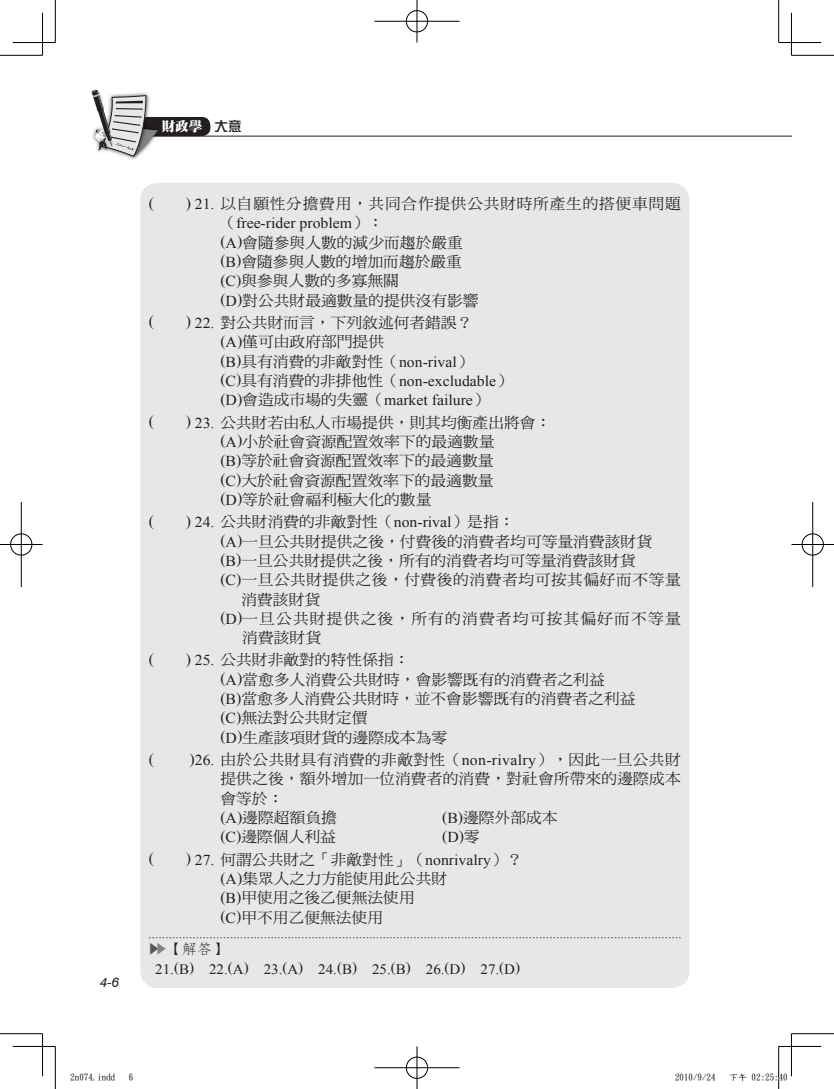
<style>
.page{position:relative;width:834px;height:1089px;background:#fff}
.page>*{position:absolute;margin:0;border:0;box-sizing:border-box;transform-origin:0 0}
.t1{font:15.15px/19.4px "DF Ming Std W5";color:#231f20;scale:1.04 1}
.t2{font:15.15px/19.4px "Times New Roman";color:#231f20;scale:1.04 1}
.t3{font:15.15px "DF Ming Std W5";letter-spacing:.045em;color:#231f20;scale:1.04 1}
.t4{font:15.15px "DF Ming Std W5";letter-spacing:.035em;color:#231f20;scale:1.04 1}
.t5{font:15.15px "DF Ming Std W5";letter-spacing:.075em;color:#231f20;scale:1.04 1}
.t6{font:14.4px "Times New Roman";color:#231f20;scale:1.04 1}
.t7{font:14.4px "DF Fang Song Std W4";color:#231f20;scale:1.04 1}
.t8{font:13.5px "DF Ming Std W12";color:#fff}
.t9{font:italic 13.5px "Swiss 721 BT";color:#231f20}
.t10{font:10.8px "DF Kai Shu Std W5";color:#57585a;scale:1.25 1}
.t11{font:10.8px "DF Kai Shu Std W5";color:#808285;scale:1.25 1}
.t12{font:9px "DF Kai Shu SB Estd BF";color:#000}
.s1{font-family:"DF Zong Yi Std W5";color:#231f20}
.s2{font-family:"Times New Roman"}
.s3{font-family:"DF Ming Std W5"}
</style>
<div class="page">
<hr style="left:140px;top:136px;width:651px;height:1px;background:#231f20">
<div style="left:139px;top:117px;width:71px;height:19px;background:#231f20;border-radius:9px"></div>
<svg style="left:92px;top:90px;width:66px;height:68px"></svg>
<div style="left:140px;top:183px;width:549px;height:805px;background:#e6e7e9;border-radius:17px"></div>
<svg style="left:149px;top:937px;width:531px;height:1px"></svg>
<hr style="left:0;top:55px;width:43px;height:1px;background:#000">
<hr style="left:791px;top:55px;width:42px;height:1px;background:#000">
<hr style="left:0;top:1033px;width:43px;height:1px;background:#000">
<hr style="left:791px;top:1033px;width:42px;height:1px;background:#000">
<hr style="left:55px;top:0;width:1px;height:43px;background:#000">
<hr style="left:55px;top:1046px;width:1px;height:43px;background:#000">
<hr style="left:778px;top:0;width:1px;height:43px;background:#000">
<hr style="left:778px;top:1046px;width:1px;height:43px;background:#000">
<hr style="left:13px;top:42px;width:42px;height:1px;background:#000">
<hr style="left:778px;top:42px;width:43px;height:1px;background:#000">
<hr style="left:13px;top:1046px;width:42px;height:1px;background:#000">
<hr style="left:778px;top:1046px;width:43px;height:1px;background:#000">
<hr style="left:42px;top:13px;width:1px;height:42px;background:#000">
<hr style="left:42px;top:1033px;width:1px;height:43px;background:#000">
<hr style="left:791px;top:13px;width:1px;height:42px;background:#000">
<hr style="left:791px;top:1033px;width:1px;height:43px;background:#000">
<div style="left:405px;top:10px;width:23px;height:23px;border:2px solid #fff;border-radius:50%"></div>
<hr style="left:374px;top:20px;width:85px;height:2px;background:#fff">
<hr style="left:416px;top:0;width:2px;height:43px;background:#fff">
<div style="left:406px;top:10px;width:22px;height:22px;border:1px solid #000;border-radius:50%"></div>
<hr style="left:374px;top:21px;width:85px;height:1px;background:#000">
<hr style="left:416px;top:0;width:1px;height:43px;background:#000">
<div style="left:405px;top:1056px;width:23px;height:23px;border:2px solid #fff;border-radius:50%"></div>
<hr style="left:374px;top:1066px;width:85px;height:2px;background:#fff">
<hr style="left:416px;top:1046px;width:2px;height:43px;background:#fff">
<div style="left:406px;top:1056px;width:22px;height:22px;border:1px solid #000;border-radius:50%"></div>
<hr style="left:374px;top:1067px;width:85px;height:1px;background:#000">
<hr style="left:416px;top:1046px;width:1px;height:43px;background:#000">
<div style="left:10px;top:533px;width:23px;height:23px;border:2px solid #fff;border-radius:50%"></div>
<hr style="left:0;top:543px;width:43px;height:2px;background:#fff">
<hr style="left:20px;top:502px;width:2px;height:85px;background:#fff">
<div style="left:10px;top:533px;width:22px;height:22px;border:1px solid #000;border-radius:50%"></div>
<hr style="left:0;top:544px;width:43px;height:1px;background:#000">
<hr style="left:21px;top:502px;width:1px;height:85px;background:#000">
<div style="left:801px;top:533px;width:23px;height:23px;border:2px solid #fff;border-radius:50%"></div>
<hr style="left:791px;top:543px;width:42px;height:2px;background:#fff">
<hr style="left:811px;top:502px;width:2px;height:85px;background:#fff">
<div style="left:801px;top:533px;width:22px;height:22px;border:1px solid #000;border-radius:50%"></div>
<hr style="left:791px;top:544px;width:42px;height:1px;background:#000">
<hr style="left:812px;top:502px;width:1px;height:85px;background:#000">
<svg style="left:778px;top:1070px;width:2px;height:16px"></svg>
<p class="t8" style="left:162px;top:119px;width:81px">財政學 <span class="s1">大意</span></p>
<p class="t2" style="left:149px;top:192px;width:7px">(</p>
<p class="t3" style="left:186px;top:195px;width:477px"><span class="s2">) 21.</span> 以自願性分擔費用，共同合作提供公共財時所產生的搭便車問題</p>
<p class="t2" style="left:220px;top:213px;width:158px"><span class="s3">（</span>free-rider problem<span class="s3">）：</span></p>
<p class="t1" style="left:220px;top:232px;width:250px"><span class="s2">(A)</span>會隨參與人數的減少而趨於嚴重<span class="s2">(B)</span>會隨參與人數的增加而趨於嚴重<span class="s2">(C)</span>與參與人數的多寡無關<br><span class="s2">(D)</span>對公共財最適數量的提供沒有影響</p>
<p class="t2" style="left:149px;top:311px;width:7px">(</p>
<p class="t1" style="left:220px;top:312px;width:244px;text-indent:-35px"><span class="s2">) 22.</span> 對公共財而言，下列敘述何者錯誤？<span class="s2">(A)</span>僅可由政府部門提供</p>
<p class="t2" style="left:220px;top:351px;width:282px">(B)<span class="s3">具有消費的非敵對性（</span>non-rival<span class="s3">）<br></span>(C)<span class="s3">具有消費的非排他性（</span>non-excludable<span class="s3">）</span>(D)<span class="s3">會造成市場的失靈（</span>market failure<span class="s3">）</span></p>
<p class="t2" style="left:149px;top:411px;width:7px">(</p>
<p class="t1" style="left:220px;top:412px;width:320px;text-indent:-35px"><span class="s2">) 23.</span> 公共財若由私人市場提供，則其均衡產出將會：<span class="s2">(A)</span>小於社會資源配置效率下的最適數量<br><span class="s2">(B)</span>等於社會資源配置效率下的最適數量<br><span class="s2">(C)</span>大於社會資源配置效率下的最適數量<br><span class="s2">(D)</span>等於社會福利極大化的數量</p>
<p class="t2" style="left:149px;top:510px;width:7px">(</p>
<p class="t1" style="left:186px;top:512px;width:318px"><span class="s2">) 24.</span> 公共財消費的非敵對性（<span class="s2">non-rival</span>）是指：</p>
<p class="t1" style="left:220px;top:531px;width:416px"><span class="s2">(A)</span>一旦公共財提供之後，付費後的消費者均可等量消費該財貨</p>
<p class="t1" style="left:220px;top:550px;width:400px"><span class="s2">(B)</span>一旦公共財提供之後，所有的消費者均可等量消費該財貨</p>
<p class="t4" style="left:220px;top:571px;width:444px"><span class="s2">(C)</span>一旦公共財提供之後，付費後的消費者均可按其偏好而不等量</p>
<p class="t1" style="left:241px;top:589px;width:77px">消費該財貨</p>
<p class="t5" style="left:220px;top:610px;width:444px"><span class="s2">(D)</span>一旦公共財提供之後，所有的消費者均可按其偏好而不等量</p>
<p class="t1" style="left:242px;top:628px;width:77px">消費該財貨</p>
<p class="t2" style="left:149px;top:649px;width:7px">(</p>
<p class="t1" style="left:220px;top:650px;width:400px;text-indent:-35px"><span class="s2">) 25.</span> 公共財非敵對的特性係指：<br><span class="s2">(A)</span>當愈多人消費公共財時，會影響既有的消費者之利益<br><span class="s2">(B)</span>當愈多人消費公共財時，並不會影響既有的消費者之利益<span class="s2">(C)</span>無法對公共財定價<br><span class="s2">(D)</span>生產該項財貨的邊際成本為零</p>
<p class="t2" style="left:149px;top:748px;width:7px">(</p>
<p class="t1" style="left:220px;top:749px;width:444px;text-indent:-31px"><span class="s2">)26.</span> 由於公共財具有消費的非敵對性（<span class="s2">non-rivalry</span>），因此一旦公共財提供之後，額外增加一位消費者的消費，對社會所帶來的邊際成本會等於：<br><span class="s2">(A)</span>邊際超額負擔</p>
<p class="t1" style="left:442px;top:807px;width:113px"><span class="s2">(B)</span>邊際外部成本</p>
<p class="t1" style="left:220px;top:827px;width:113px"><span class="s2">(C)</span>邊際個人利益</p>
<p class="t2" style="left:442px;top:826px;width:38px">(D)<span class="s3">零</span></p>
<p class="t9" style="left:100px;top:974px;width:21px">4-6</p>
<p class="t2" style="left:149px;top:848px;width:7px">(</p>
<p class="t1" style="left:220px;top:849px;width:292px;text-indent:-35px"><span class="s2">) 27.</span> 何謂公共財之「非敵對性」（<span class="s2">nonrivalry</span>）？<span class="s2">(A)</span>集眾人之力方能使用此公共財<br><span class="s2">(B)</span>甲使用之後乙便無法使用<br><span class="s2">(C)</span>甲不用乙便無法使用</p>
<p class="t10" style="left:160px;top:942px;width:12px;rotate:90deg">▲</p>
<p class="t11" style="left:167px;top:942px;width:12px;rotate:90deg">▲</p>
<p class="t7" style="left:167px;top:941px;width:59px">【解答】</p>
<p class="t6" style="left:155px;top:959px;width:352px">21.(B) 22.(A) 23.(A) 24.(B) 25.(B) 26.(D) 27.(D)</p>
<p class="t12" style="left:70px;top:1072px;width:46px">2n074.indd</p>
<p class="t12" style="left:129px;top:1072px;width:6px">6</p>
<p class="t12" style="left:675px;top:1072px;width:42px">2010/9/24</p>
<p class="t12" style="left:729px;top:1072px;width:60px">下午 02:25:40</p>
</div>
